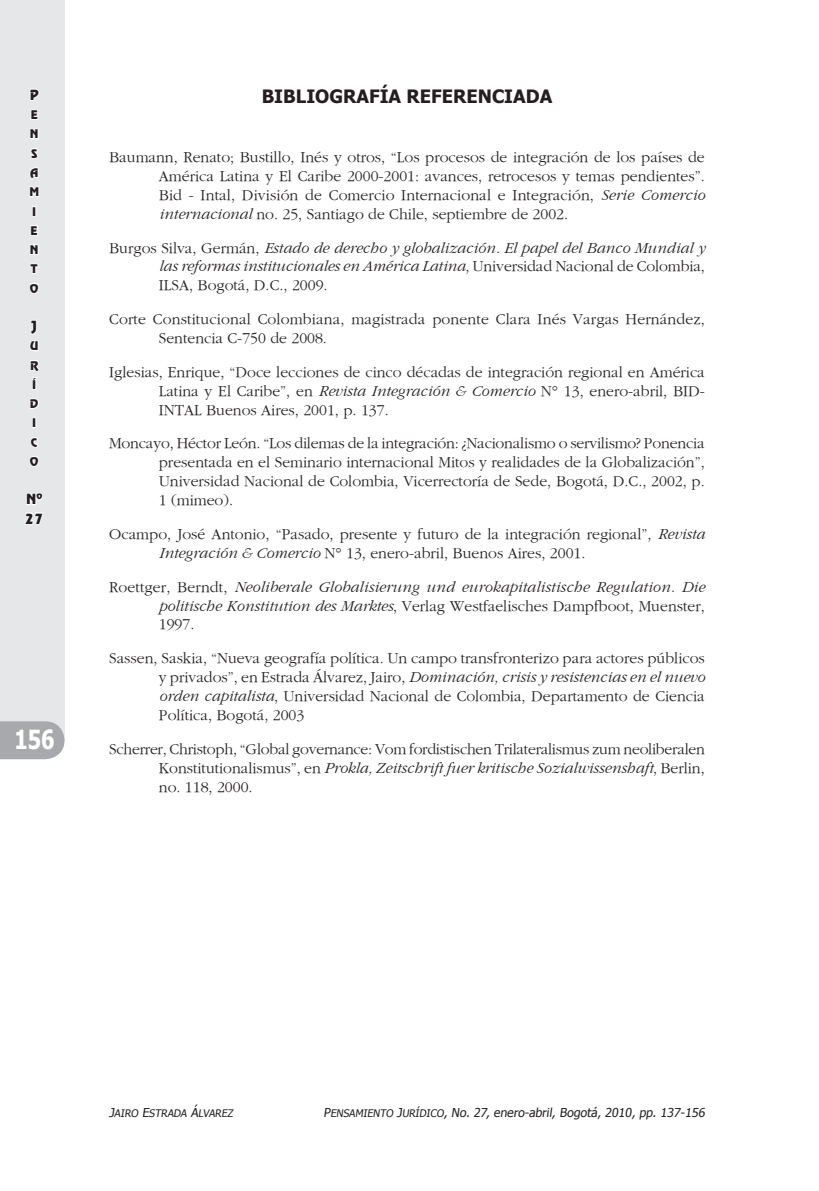
<style>
.page{position:relative;width:819px;height:1191px;background:#fff}
.page>*{position:absolute;margin:0;border:0;box-sizing:border-box;transform-origin:0 0}
.t1{font:700 26.25px "Tahoma";color:#fff;scale:.8 1}
.t2{font:700 18.38px "Tahoma";color:#231f20}
.t3{font:15.75px/18.9px "Gourmand";color:#231f20;text-align:justify}
.t4{font:italic 15.75px/18.9px "Gourmand";letter-spacing:.005em;color:#231f20;text-align:justify}
.t5{font:14px/19.2px "Revue BT Regular SC850";color:#231f20}
.t6{font:12.25px "Tahoma";color:#231f20}
.t7{font:11.9px/19.2px "Revue BT Regular SC850";color:#231f20}
.t8{font:10.33px "Tahoma SC850";color:#231f20}
.s1{font-style:italic}
.s2{font-style:normal}
.s3{font-size:12.25px}
.s4{font-family:"Tahoma SC850";font-size:10.33px}
.s5{font-family:"Tahoma SC850"}
</style>
<div class="page">
<div style="left:0;top:0;width:64px;height:739px;background:#e6e7e9"></div>
<svg style="left:0;top:721px;width:64px;height:38px"></svg>
<svg style="left:29px;top:89px;width:10px;height:12px"></svg>
<svg style="left:31px;top:109px;width:8px;height:11px"></svg>
<svg style="left:30px;top:129px;width:9px;height:10px"></svg>
<svg style="left:30px;top:148px;width:8px;height:11px"></svg>
<svg style="left:29px;top:167px;width:10px;height:30px"></svg>
<div style="left:32px;top:206px;width:4px;height:10px;border:2px solid #fff"></div>
<svg style="left:30px;top:225px;width:9px;height:11px"></svg>
<svg style="left:30px;top:244px;width:9px;height:11px"></svg>
<svg style="left:30px;top:264px;width:9px;height:10px"></svg>
<svg style="left:29px;top:283px;width:10px;height:11px"></svg>
<svg style="left:29px;top:320px;width:10px;height:31px"></svg>
<svg style="left:30px;top:360px;width:10px;height:30px"></svg>
<svg style="left:29px;top:398px;width:10px;height:11px"></svg>
<div style="left:32px;top:417px;width:4px;height:11px;border:2px solid #fff"></div>
<svg style="left:30px;top:437px;width:8px;height:11px"></svg>
<svg style="left:29px;top:456px;width:10px;height:11px"></svg>
<svg style="left:25px;top:493px;width:18px;height:32px"></svg>
<p class="t5" style="left:30px;top:85px;width:11px">P</p>
<p class="t7" style="left:29px;top:105px;width:11px">E<br>N<br>S<br>A<br>M<br>I<br>E<br>N<br>T<br>O</p>
<p class="t5" style="left:31px;top:316px;width:7px">J</p>
<p class="t7" style="left:30px;top:336px;width:10px">U<br>R<br>Í<br>D<br>I<br>C<br>O</p>
<p class="t5" style="left:25px;top:489px;width:20px">Nº<br>27</p>
<h1 class="t1" style="left:14px;top:721px;width:52px">156</h1>
<p class="t2" style="left:262px;top:84px;width:292px">BIBLIOGRAFÍA REFERENCIADA</p>
<p class="t3" style="left:159px;top:148px;width:547px;text-indent:-50px">Baumann, Renato; Bustillo, Inés y otros, “Los procesos de integración de los países de América Latina y El Caribe 2000-2001: avances, retrocesos y temas pendientes”.<br>Bid - Intal, División de Comercio Internacional e Integración, <span class="s1">Serie Comercio internacional</span> no. 25, Santiago de Chile, septiembre de 2002.</p>
<p class="t4" style="left:159px;top:238px;width:547px;text-indent:-50px"><span class="s2">Burgos Silva, Germán,</span> Estado de derecho y globalización. El papel del Banco Mundial y las reformas institucionales en América Latina<span class="s2">, Universidad Nacional de Colombia, ILSA, Bogotá, D.C., 2009.</span></p>
<p class="t3" style="left:159px;top:310px;width:547px;text-indent:-50px">Corte Constitucional Colombiana, magistrada ponente Clara Inés Vargas Hernández,<br>Sentencia C-750 de 2008.</p>
<p class="t3" style="left:159px;top:363px;width:547px;text-indent:-50px">Iglesias, Enrique, “Doce lecciones de cinco décadas de integración regional en América Latina y El Caribe”, en <span class="s1">Revista Integración &amp; Comercio</span> N° 13, enero-abril, BID-INTAL Buenos Aires, 2001, p. 137.</p>
<p class="t3" style="left:159px;top:434px;width:547px;text-indent:-50px">Moncayo, Héctor León. “Los dilemas de la integración: ¿Nacionalismo o servilismo? Ponencia presentada en el Seminario internacional Mitos y realidades de la Globalización”, Universidad Nacional de Colombia, Vicerrectoría de Sede, Bogotá, D.C., 2002, p.<br>1 (mimeo).</p>
<p class="t3" style="left:159px;top:525px;width:547px;text-indent:-50px">Ocampo, José Antonio, “Pasado, presente y futuro de la integración regional”, <span class="s1">Revista<br>Integración &amp; Comercio</span> N° 13, enero-abril, Buenos Aires, 2001.</p>
<p class="t4" style="left:159px;top:577px;width:547px;text-indent:-50px"><span class="s2">Roettger, Berndt,</span> Neoliberale Globalisierung und eurokapitalistische Regulation. Die politische Konstitution des Marktes<span class="s2">, Verlag Westfaelisches Dampfboot, Muenster, 1997.</span></p>
<p class="t3" style="left:159px;top:649px;width:547px;text-indent:-50px">Sassen, Saskia, “Nueva geografía política. Un campo transfronterizo para actores públicos y privados”, en Estrada Álvarez, Jairo, <span class="s1">Dominación, crisis y resistencias en el nuevo orden capitalista</span>, Universidad Nacional de Colombia, Departamento de Ciencia Política, Bogotá, 2003</p>
<p class="t3" style="left:159px;top:739px;width:547px;text-indent:-50px">Scherrer, Christoph, “Global governance: Vom fordistischen Trilateralismus zum neoliberalen Konstitutionalismus”, en <span class="s1">Prokla, Zeitschrift fuer kritische Sozialwissenshaft</span>, Berlin, no. 118, 2000.</p>
<p class="t8" style="left:109px;top:1105px;width:174px"><span class="s3">J</span>AI RO <span class="s3">E</span>STRADA <span class="s3">Á</span>LVAREZ <span class="s3">P</span></p>
<p class="t6" style="left:330px;top:1103px;width:378px"><span class="s4">ENSAMIENTO</span> <span class="s5">J</span> <span class="s4">URÍDICO</span><span class="s5">,</span> No. 27, enero-abril, Bogotá, 2010, pp. 137-156</p>
</div>
